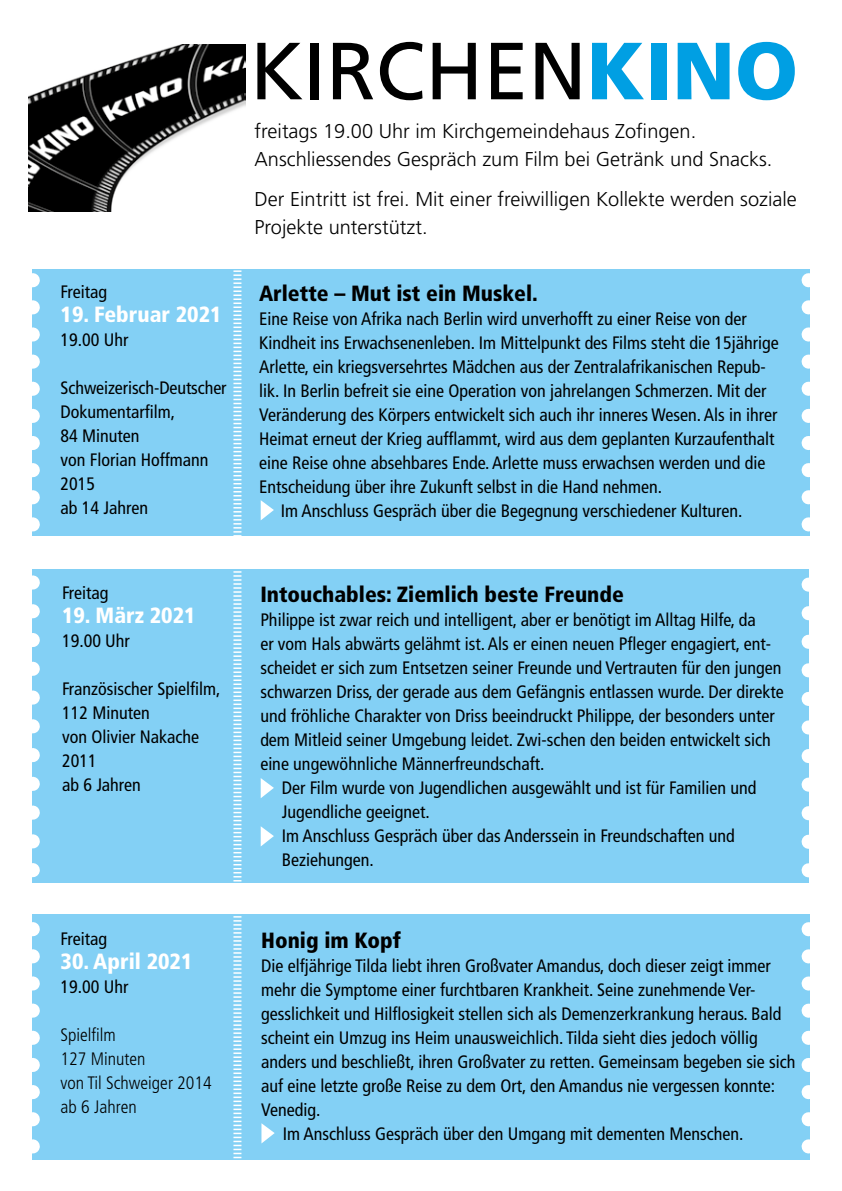
<style>
.page{position:relative;width:842px;height:1191px;background:#fff}
.page>*{position:absolute;margin:0;border:0;box-sizing:border-box;transform-origin:0 0}
.t1{font:80.8px "Frutiger";color:#000}
.t2{font:900 condensed 22px "Frutiger";color:#000}
.t3{font:900 condensed 22px "Frutiger";color:#fff}
.t4{font:300 20px/28px "Frutiger";color:#000}
.t5{font:condensed 18px/24px "Frutiger";color:#000}
.t6{font:300 condensed 18px/24px "Frutiger";color:#000}
.s1{font-weight:900;color:#009fe3}
</style>
<div class="page">
<img style="left:29px;top:44px;width:216px;height:167px">
<div style="left:32px;top:914px;width:778px;height:245px;background:#83d0f5"></div>
<div style="left:32px;top:569px;width:776px;height:314px;background:#83d0f5"></div>
<div style="left:32px;top:269px;width:778px;height:267px;background:#83d0f5"></div>
<svg style="left:32px;top:582px;width:8px;height:296px"></svg>
<svg style="left:32px;top:929px;width:8px;height:225px"></svg>
<svg style="left:232px;top:197px;width:11px;height:963px"></svg>
<svg style="left:802px;top:584px;width:7px;height:298px"></svg>
<svg style="left:802px;top:929px;width:8px;height:225px"></svg>
<svg style="left:261px;top:826px;width:13px;height:20px"></svg>
<svg style="left:261px;top:500px;width:13px;height:20px"></svg>
<svg style="left:32px;top:280px;width:8px;height:252px"></svg>
<svg style="left:802px;top:280px;width:8px;height:252px"></svg>
<svg style="left:261px;top:1123px;width:14px;height:20px"></svg>
<svg style="left:261px;top:778px;width:13px;height:20px"></svg>
<p class="t5" style="left:61px;top:279px;width:48px">Freitag</p>
<p class="t3" style="left:61px;top:301px;width:162px">19. Februar 2021</p>
<p class="t5" style="left:61px;top:327px;width:69px">19.00 Uhr</p>
<p class="t5" style="left:61px;top:376px;width:167px">Schweizerisch-Deutscher<br>Dokumentarfilm,<br>84 Minuten<br>von Florian Hoffmann<br>2015<br>ab 14 Jahren</p>
<p class="t5" style="left:62px;top:581px;width:48px">Freitag</p>
<p class="t3" style="left:62px;top:602px;width:135px">19. März 2021</p>
<p class="t5" style="left:62px;top:629px;width:69px">19.00 Uhr</p>
<p class="t5" style="left:62px;top:677px;width:160px">Französischer Spielfilm,<br>112 Minuten<br>von Olivier Nakache<br>2011<br>ab 6 Jahren</p>
<p class="t5" style="left:61px;top:926px;width:48px">Freitag</p>
<p class="t3" style="left:61px;top:947px;width:133px">30. April 2021</p>
<p class="t5" style="left:61px;top:974px;width:69px">19.00 Uhr</p>
<p class="t6" style="left:61px;top:1022px;width:153px">Spielfilm<br>127 Minuten<br>von Til Schweiger 2014 ab 6 Jahren</p>
<h1 class="t1" style="left:250px;top:24px;width:550px">KIRCHEN<span class="s1">KINO</span></h1>
<p class="t4" style="left:255px;top:117px;width:519px">freitags 19.00 Uhr im Kirchgemeindehaus Zofingen.<br>Anschliessendes Gespräch zum Film bei Getränk und Snacks.</p>
<p class="t4" style="left:255px;top:185px;width:544px">Der Eintritt ist frei. Mit einer freiwilligen Kollekte werden soziale<br>Projekte unterstützt.</p>
<p class="t2" style="left:259px;top:280px;width:280px">Arlette – Mut ist ein Muskel.</p>
<p class="t5" style="left:259px;top:306px;width:489px">Eine Reise von Afrika nach Berlin wird unverhofft zu einer Reise von der</p>
<p class="t5" style="left:259px;top:330px;width:521px">Kindheit ins Erwachsenenleben. Im Mittelpunkt des Films steht die 15jährige</p>
<p class="t5" style="left:259px;top:354px;width:508px">Arlette, ein kriegsversehrtes Mädchen aus der Zentralafrikanischen Repub-</p>
<p class="t5" style="left:259px;top:378px;width:509px">lik. In Berlin befreit sie eine Operation von jahrelangen Schmerzen. Mit der</p>
<p class="t5" style="left:259px;top:402px;width:520px">Veränderung des Körpers entwickelt sich auch ihr inneres Wesen. Als in ihrer</p>
<p class="t5" style="left:259px;top:426px;width:517px">Heimat erneut der Krieg aufflammt, wird aus dem geplanten Kurzaufenthalt</p>
<p class="t5" style="left:259px;top:450px;width:508px">eine Reise ohne absehbares Ende. Arlette muss erwachsen werden und die</p>
<p class="t5" style="left:259px;top:474px;width:405px">Entscheidung über ihre Zukunft selbst in die Hand nehmen.</p>
<p class="t5" style="left:281px;top:498px;width:463px">Im Anschluss Gespräch über die Begegnung verschiedener Kulturen.</p>
<p class="t2" style="left:260px;top:580px;width:365px">Intouchables: Ziemlich beste Freunde</p>
<p class="t5" style="left:260px;top:607px;width:497px">Philippe ist zwar reich und intelligent, aber er benötigt im Alltag Hilfe, da</p>
<p class="t5" style="left:260px;top:631px;width:512px">er vom Hals abwärts gelähmt ist. Als er einen neuen Pfleger engagiert, ent-</p>
<p class="t5" style="left:260px;top:655px;width:522px">scheidet er sich zum Entsetzen seiner Freunde und Vertrauten für den jungen</p>
<p class="t5" style="left:260px;top:679px;width:525px">schwarzen Driss, der gerade aus dem Gefängnis entlassen wurde. Der direkte</p>
<p class="t5" style="left:260px;top:703px;width:516px">und fröhliche Charakter von Driss beeindruckt Philippe, der besonders unter</p>
<p class="t5" style="left:260px;top:727px;width:512px">dem Mitleid seiner Umgebung leidet. Zwi-schen den beiden entwickelt sich</p>
<p class="t5" style="left:260px;top:751px;width:285px">eine ungewöhnliche Männerfreundschaft.</p>
<p class="t5" style="left:282px;top:775px;width:476px">Der Film wurde von Jugendlichen ausgewählt und ist für Familien und</p>
<p class="t5" style="left:282px;top:799px;width:149px">Jugendliche geeignet.</p>
<p class="t5" style="left:282px;top:823px;width:454px">Im Anschluss Gespräch über das Anderssein in Freundschaften und</p>
<p class="t5" style="left:282px;top:847px;width:93px">Beziehungen.</p>
<p class="t2" style="left:261px;top:926px;width:141px">Honig im Kopf</p>
<p class="t5" style="left:261px;top:953px;width:511px">Die elfjährige Tilda liebt ihren Großvater Amandus, doch dieser zeigt immer</p>
<p class="t5" style="left:261px;top:977px;width:496px">mehr die Symptome einer furchtbaren Krankheit. Seine zunehmende Ver-</p>
<p class="t5" style="left:261px;top:1001px;width:522px">gesslichkeit und Hilflosigkeit stellen sich als Demenzerkrankung heraus. Bald</p>
<p class="t5" style="left:261px;top:1025px;width:498px">scheint ein Umzug ins Heim unausweichlich. Tilda sieht dies jedoch völlig</p>
<p class="t5" style="left:261px;top:1049px;width:536px">anders und beschließt, ihren Großvater zu retten. Gemeinsam begeben sie sich</p>
<p class="t5" style="left:261px;top:1073px;width:516px">auf eine letzte große Reise zu dem Ort, den Amandus nie vergessen konnte:</p>
<p class="t5" style="left:261px;top:1097px;width:61px">Venedig.</p>
<p class="t5" style="left:283px;top:1121px;width:462px">Im Anschluss Gespräch über den Umgang mit dementen Menschen.</p>
</div>
